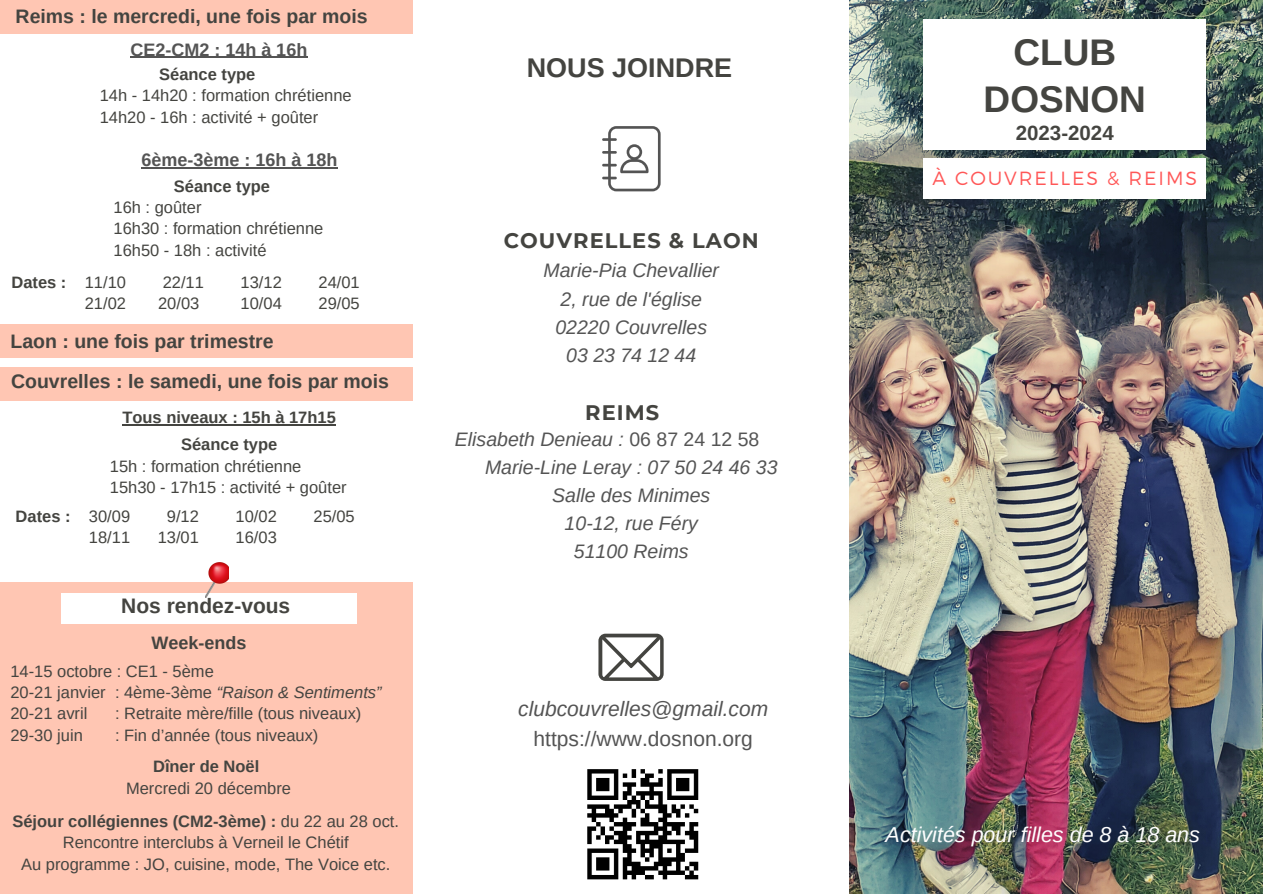
<style>
.page{position:relative;width:1263px;height:894px;background:#fff}
.page>*{position:absolute;margin:0;border:0;box-sizing:border-box;transform-origin:0 0}
.t1{font:700 37.05px/47.2px "Arimo";color:#444440;text-align:center}
.t2{font:700 27px "Arimo";color:#444440}
.t3{font:italic 21.45px "Arimo";color:#fff}
.t4{font:italic 21px "Arimo";color:#545454}
.t5{font:21px "Arimo";color:#545454}
.t6{font:700 21px "Montserrat";letter-spacing:.05em;color:#444440}
.t7{font:700 21px "Arimo";color:#444440}
.t8{font:700 20.55px "Arimo";color:#444440}
.t9{font:italic 19.5px "Arimo";color:#545454}
.t10{font:700 19.5px "Arimo";color:#444440}
.t11{font:300 19.05px "Montserrat";letter-spacing:.1em;color:#ff5757}
.t12{font:700 18px "Arimo";color:#545454}
.t13{font:700 18px "Arimo";color:#444440}
.t14{font:16.5px "Arimo";color:#444440}
.t15{font:700 16.5px "Arimo";color:#444440}
.s1{font-weight:400}
.s2{font-style:italic}
.s3{font-style:normal}
</style>
<div class="page">
<img style="left:849px;top:0;width:414px;height:893px">
<div style="left:924px;top:19px;width:282px;height:131px;background:#fff"></div>
<div style="left:924px;top:158px;width:282px;height:41px;background:#fff"></div>
<svg style="left:602px;top:126px;width:59px;height:65px"></svg>
<svg style="left:598px;top:633px;width:66px;height:47px"></svg>
<div style="left:0;top:0;width:412px;height:34px;background:#ffc6b3"></div>
<div style="left:0;top:581px;width:413px;height:312px;background:#ffc6b3"></div>
<div style="left:61px;top:593px;width:296px;height:30px;background:#fff"></div>
<img style="left:587px;top:769px;width:112px;height:111px">
<img style="left:205px;top:562px;width:24px;height:35px">
<hr style="left:122px;top:424px;width:214px;height:2px;background:#444440">
<hr style="left:130px;top:57px;width:177px;height:1px;background:#545454">
<hr style="left:142px;top:167px;width:196px;height:1px;background:#545454">
<div style="left:0;top:367px;width:413px;height:33px;background:#ffc6b3"></div>
<div style="left:0;top:324px;width:413px;height:34px;background:#ffc6b3"></div>
<p class="t10" style="left:16px;top:6px;width:353px">Reims : le mercredi, une fois par mois</p>
<p class="t12" style="left:130px;top:39px;width:178px">CE2-CM2 : 14h à 16h</p>
<p class="t15" style="left:159px;top:65px;width:98px">Séance type</p>
<p class="t14" style="left:100px;top:86px;width:253px">14h - 14h20 : formation chrétienne</p>
<p class="t14" style="left:100px;top:108px;width:220px">14h20 - 16h : activité + goûter</p>
<p class="t12" style="left:142px;top:150px;width:197px">6ème-3ème : 16h à 18h</p>
<p class="t15" style="left:174px;top:177px;width:98px">Séance type</p>
<p class="t14" style="left:113px;top:198px;width:89px">16h : goûter</p>
<p class="t14" style="left:113px;top:219px;width:211px">16h30 : formation chrétienne</p>
<p class="t14" style="left:113px;top:241px;width:155px">16h50 - 18h : activité</p>
<p class="t15" style="left:11px;top:273px;width:116px">Dates : <span class="s1">11/10</span></p>
<p class="t14" style="left:163px;top:273px;width:43px">22/11</p>
<p class="t14" style="left:241px;top:273px;width:43px">13/12</p>
<p class="t14" style="left:318px;top:273px;width:43px">24/01</p>
<p class="t14" style="left:85px;top:294px;width:43px">21/02</p>
<p class="t14" style="left:158px;top:294px;width:43px">20/03</p>
<p class="t14" style="left:241px;top:294px;width:43px">10/04</p>
<p class="t14" style="left:318px;top:294px;width:43px">29/05</p>
<p class="t10" style="left:10px;top:330px;width:265px">Laon : une fois par trimestre</p>
<p class="t10" style="left:11px;top:370px;width:379px">Couvrelles : le samedi, une fois par mois</p>
<p class="t15" style="left:122px;top:408px;width:215px">Tous niveaux : 15h à 17h15</p>
<p class="t15" style="left:181px;top:435px;width:98px">Séance type</p>
<p class="t14" style="left:110px;top:456px;width:193px">15h : formation chrétienne</p>
<p class="t14" style="left:110px;top:478px;width:238px">15h30 - 17h15 : activité + goûter</p>
<p class="t15" style="left:16px;top:506px;width:116px">Dates : <span class="s1">30/09</span></p>
<p class="t14" style="left:167px;top:506px;width:34px">9/12</p>
<p class="t14" style="left:236px;top:506px;width:43px">10/02</p>
<p class="t14" style="left:313px;top:506px;width:43px">25/05</p>
<p class="t14" style="left:89px;top:528px;width:43px">18/11</p>
<p class="t14" style="left:158px;top:528px;width:43px">13/01</p>
<p class="t14" style="left:236px;top:528px;width:43px">16/03</p>
<p class="t7" style="left:121px;top:594px;width:171px">Nos rendez-vous</p>
<p class="t13" style="left:152px;top:632px;width:96px">Week-ends</p>
<p class="t14" style="left:10px;top:661px;width:205px">14-15 octobre : CE1 - 5ème</p>
<p class="t14" style="left:10px;top:682px;width:373px">20-21 janvier : 4ème-3ème <span class="s2">“Raison &amp; Sentiments”</span></p>
<p class="t14" style="left:10px;top:704px;width:78px">20-21 avril</p>
<p class="t14" style="left:115px;top:704px;width:248px">: Retraite mère/fille (tous niveaux)</p>
<p class="t14" style="left:10px;top:725px;width:74px">29-30 juin</p>
<p class="t14" style="left:115px;top:725px;width:205px">: Fin d’année (tous niveaux)</p>
<p class="t15" style="left:153px;top:757px;width:108px">Dîner de Noël</p>
<p class="t14" style="left:126px;top:778px;width:166px">Mercredi 20 décembre</p>
<p class="t15" style="left:12px;top:811px;width:388px">Séjour collégiennes (CM2-3ème) : <span class="s1">du 22 au 28 oct.</span></p>
<p class="t14" style="left:63px;top:833px;width:287px">Rencontre interclubs à Verneil le Chétif</p>
<p class="t14" style="left:21px;top:854px;width:371px">Au programme : JO, cuisine, mode, The Voice etc.</p>
<p class="t2" style="left:527px;top:53px;width:207px">NOUS JOINDRE</p>
<p class="t6" style="left:504px;top:228px;width:256px">COUVRELLES &amp; LAON</p>
<p class="t9" style="left:543px;top:260px;width:177px">Marie-Pia Chevallier</p>
<p class="t9" style="left:561px;top:288px;width:143px">2, rue de l'église</p>
<p class="t9" style="left:555px;top:316px;width:153px">02220 Couvrelles</p>
<p class="t9" style="left:566px;top:344px;width:132px">03 23 74 12 44</p>
<p class="t6" style="left:585px;top:400px;width:76px">REIMS</p>
<p class="t9" style="left:455px;top:428px;width:306px">Elisabeth Denieau : <span class="s3">06 87 24 12 58</span></p>
<p class="t9" style="left:485px;top:456px;width:294px">Marie-Line Leray : 07 50 24 46 33</p>
<p class="t9" style="left:552px;top:484px;width:160px">Salle des Minimes</p>
<p class="t9" style="left:565px;top:512px;width:135px">10-12, rue Féry</p>
<p class="t9" style="left:574px;top:540px;width:116px">51100 Reims</p>
<p class="t4" style="left:518px;top:696px;width:251px">clubcouvrelles@gmail.com</p>
<p class="t5" style="left:534px;top:727px;width:221px">https://www.dosnon.org</p>
<p class="t1" style="left:984px;top:28px;width:164px">CLUB<br>DOSNON</p>
<p class="t8" style="left:1016px;top:121px;width:99px">2023-2024</p>
<p class="t11" style="left:932px;top:166px;width:266px">À COUVRELLES &amp; REIMS</p>
<p class="t3" style="left:886px;top:822px;width:316px">Activités pour filles de 8 à 18 ans</p>
</div>
